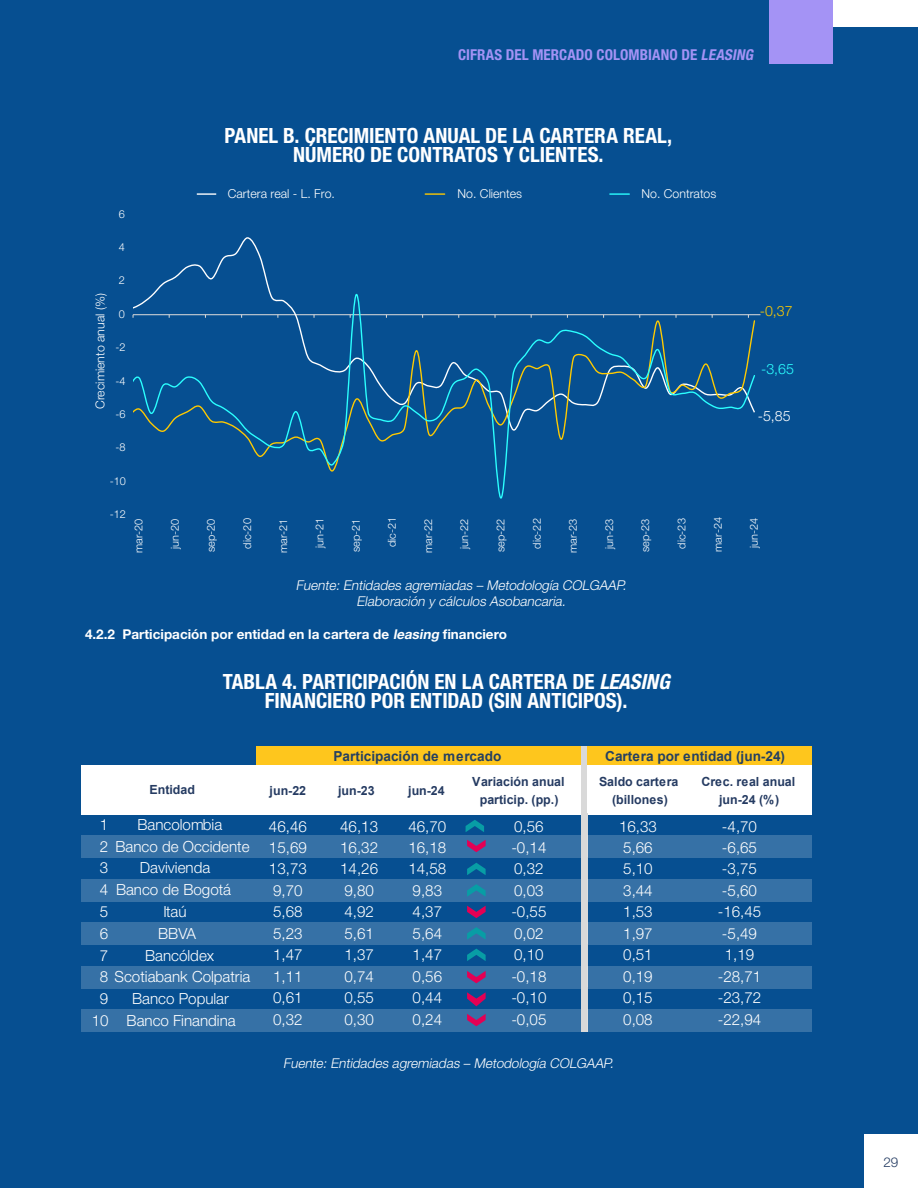
<style>
.page{position:relative;width:918px;height:1188px;background:#064f91}
.page>*{position:absolute;margin:0;border:0;box-sizing:border-box;transform-origin:0 0}
.t1{font:700 condensed 21px/19.5px "Helvetica Neue LT Std";color:#fff;text-align:center}
.t2{font:300 15.3px/21.5px "Helvetica Neue LT Std";color:#fff}
.t3{font:700 condensed 15px "Helvetica Neue LT Std";letter-spacing:.005em;color:#a493f5}
.t4{font:300 14.25px "Helvetica Neue LT Std";color:#ffca00}
.t5{font:300 14.25px "Helvetica Neue LT Std";color:#2bffff}
.t6{font:300 14.25px "Helvetica Neue LT Std";color:#fff}
.t7{font:700 13.8px "Arial";color:#254061}
.t8{font:italic 300 13.5px/16.5px "Helvetica Neue LT Std";color:#fff;text-align:center}
.t9{font:700 13.5px "Helvetica Neue LT Std";color:#fff}
.t10{font:300 13.5px "Helvetica Neue LT Std";color:#263d63}
.t11{font:700 12.6px/17.9px "Arial";color:#253b62;text-align:center}
.t12{font:300 12.3px "Helvetica Neue LT Std";color:#fff}
.t13{font:300 10.95px "Helvetica Neue LT Std";color:#fff}
.s1{font-style:italic}
</style>
<div class="page">
<div style="left:864px;top:1134px;width:54px;height:54px;background:#fff"></div>
<div style="left:769px;top:0;width:64px;height:64px;background:#a493f5"></div>
<div style="left:833px;top:0;width:85px;height:27px;background:#fff"></div>
<div style="left:256px;top:746px;width:325px;height:19px;background:#fec61d"></div>
<div style="left:581px;top:746px;width:7px;height:19px;background:#d9d9d9"></div>
<div style="left:587px;top:746px;width:225px;height:19px;background:#fec61d"></div>
<div style="left:81px;top:765px;width:500px;height:49px;background:#fff"></div>
<div style="left:581px;top:765px;width:7px;height:49px;background:#d9d9d9"></div>
<div style="left:587px;top:765px;width:225px;height:49px;background:#fff"></div>
<div style="left:581px;top:814px;width:7px;height:22px;background:#d9d9d9"></div>
<div style="left:81px;top:835px;width:500px;height:23px;background:#3671a6"></div>
<div style="left:581px;top:835px;width:7px;height:23px;background:#d9d9d9"></div>
<div style="left:587px;top:835px;width:225px;height:23px;background:#3671a6"></div>
<div style="left:581px;top:857px;width:7px;height:23px;background:#d9d9d9"></div>
<div style="left:81px;top:879px;width:500px;height:22px;background:#3671a6"></div>
<div style="left:581px;top:879px;width:7px;height:22px;background:#d9d9d9"></div>
<div style="left:587px;top:879px;width:225px;height:22px;background:#3671a6"></div>
<div style="left:581px;top:901px;width:7px;height:22px;background:#d9d9d9"></div>
<div style="left:81px;top:922px;width:500px;height:23px;background:#3671a6"></div>
<div style="left:581px;top:922px;width:7px;height:23px;background:#d9d9d9"></div>
<div style="left:587px;top:922px;width:225px;height:23px;background:#3671a6"></div>
<div style="left:581px;top:944px;width:7px;height:23px;background:#d9d9d9"></div>
<div style="left:81px;top:966px;width:500px;height:22px;background:#3671a6"></div>
<div style="left:581px;top:966px;width:7px;height:22px;background:#d9d9d9"></div>
<div style="left:587px;top:966px;width:225px;height:22px;background:#3671a6"></div>
<div style="left:581px;top:988px;width:7px;height:22px;background:#d9d9d9"></div>
<div style="left:81px;top:1009px;width:500px;height:23px;background:#3671a6"></div>
<div style="left:581px;top:1009px;width:7px;height:23px;background:#d9d9d9"></div>
<div style="left:587px;top:1009px;width:225px;height:23px;background:#3671a6"></div>
<svg style="left:467px;top:971px;width:19px;height:12px"></svg>
<svg style="left:467px;top:992px;width:19px;height:14px"></svg>
<svg style="left:467px;top:1014px;width:19px;height:12px"></svg>
<svg style="left:467px;top:927px;width:19px;height:13px"></svg>
<svg style="left:467px;top:949px;width:19px;height:12px"></svg>
<svg style="left:467px;top:884px;width:19px;height:13px"></svg>
<svg style="left:467px;top:863px;width:19px;height:12px"></svg>
<svg style="left:467px;top:840px;width:19px;height:12px"></svg>
<svg style="left:467px;top:906px;width:19px;height:12px"></svg>
<svg style="left:466px;top:820px;width:18px;height:12px"></svg>
<hr style="left:133px;top:314px;width:627px;height:1px;background:#d9d9d9">
<svg style="left:133px;top:288px;width:623px;height:211px"></svg>
<svg style="left:197px;top:193px;width:19px;height:2px"></svg>
<hr style="left:425px;top:193px;width:20px;height:2px;background:#ffca00">
<svg style="left:610px;top:193px;width:19px;height:2px"></svg>
<p class="t3" style="left:458px;top:46px;width:300px">CIFRAS DEL MERCADO COLOMBIANO DE <span class="s1">LEASING</span></p>
<h1 class="t1" style="left:224px;top:125px;width:449px">PANEL B. CRECIMIENTO ANUAL DE LA CARTERA REAL,<br>NÚMERO DE CONTRATOS Y CLIENTES.</h1>
<p class="t13" style="left:119px;top:207px;width:8px">6</p>
<p class="t13" style="left:119px;top:241px;width:8px">4</p>
<p class="t12" style="left:228px;top:186px;width:109px">Cartera real - L. Fro.</p>
<p class="t12" style="left:458px;top:186px;width:66px">No. Clientes</p>
<p class="t12" style="left:642px;top:186px;width:76px">No. Contratos</p>
<p class="t12" style="left:92px;top:409px;width:117px;rotate:-90deg">Crecimiento anual (%)</p>
<p class="t13" style="left:119px;top:274px;width:8px">2</p>
<p class="t13" style="left:119px;top:307px;width:8px">0</p>
<p class="t13" style="left:115px;top:341px;width:12px">-2</p>
<p class="t13" style="left:115px;top:374px;width:12px">-4</p>
<p class="t13" style="left:115px;top:407px;width:12px">-6</p>
<p class="t13" style="left:115px;top:441px;width:12px">-8</p>
<p class="t4" style="left:760px;top:302px;width:34px">-0,37</p>
<p class="t5" style="left:761px;top:360px;width:34px">-3,65</p>
<p class="t6" style="left:758px;top:408px;width:34px">-5,85</p>
<p class="t13" style="left:110px;top:474px;width:18px">-10</p>
<p class="t13" style="left:110px;top:508px;width:18px">-12</p>
<p class="t13" style="left:132px;top:553px;width:36px;rotate:-90deg">mar-20</p>
<p class="t13" style="left:168px;top:549px;width:32px;rotate:-90deg">jun-20</p>
<p class="t13" style="left:204px;top:552px;width:35px;rotate:-90deg">sep-20</p>
<p class="t13" style="left:241px;top:549px;width:32px;rotate:-90deg">dic-20</p>
<p class="t13" style="left:277px;top:553px;width:36px;rotate:-90deg">mar-21</p>
<p class="t13" style="left:313px;top:548px;width:32px;rotate:-90deg">jun-21</p>
<p class="t13" style="left:349px;top:552px;width:35px;rotate:-90deg">sep-21</p>
<p class="t13" style="left:385px;top:547px;width:32px;rotate:-90deg">dic-21</p>
<p class="t13" style="left:422px;top:553px;width:36px;rotate:-90deg">mar-22</p>
<p class="t13" style="left:458px;top:549px;width:32px;rotate:-90deg">jun-22</p>
<p class="t13" style="left:494px;top:552px;width:35px;rotate:-90deg">sep-22</p>
<p class="t13" style="left:530px;top:549px;width:32px;rotate:-90deg">dic-22</p>
<p class="t13" style="left:566px;top:553px;width:36px;rotate:-90deg">mar-23</p>
<p class="t13" style="left:603px;top:549px;width:32px;rotate:-90deg">jun-23</p>
<p class="t13" style="left:639px;top:552px;width:35px;rotate:-90deg">sep-23</p>
<p class="t13" style="left:675px;top:549px;width:32px;rotate:-90deg">dic-23</p>
<p class="t13" style="left:711px;top:552px;width:36px;rotate:-90deg">mar-24</p>
<p class="t13" style="left:747px;top:548px;width:32px;rotate:-90deg">jun-24</p>
<p class="t8" style="left:296px;top:576px;width:335px">Fuente: Entidades agremiadas – Metodología COLGAAP.<br>Elaboración y cálculos Asobancaria.</p>
<p class="t9" style="left:85px;top:626px;width:423px">4.2.2 Participación por entidad en la cartera de <span class="s1">leasing</span> financiero</p>
<h1 class="t1" style="left:223px;top:671px;width:449px">TABLA 4. PARTICIPACIÓN EN LA CARTERA DE <span class="s1">LEASING<br></span>FINANCIERO POR ENTIDAD (SIN ANTICIPOS).</h1>
<p class="t11" style="left:150px;top:781px;width:47px">Entidad</p>
<p class="t7" style="left:334px;top:746px;width:169px">Participación de mercado</p>
<p class="t7" style="left:605px;top:746px;width:181px">Cartera por entidad (jun-24)</p>
<p class="t11" style="left:270px;top:782px;width:38px">jun-22</p>
<p class="t11" style="left:338px;top:782px;width:38px">jun-23</p>
<p class="t11" style="left:408px;top:782px;width:38px">jun-24</p>
<p class="t11" style="left:472px;top:772px;width:94px">Variación anual particip. (pp.)</p>
<p class="t11" style="left:599px;top:772px;width:81px">Saldo cartera (billones)</p>
<p class="t11" style="left:701px;top:772px;width:95px">Crec. real anual jun-24 (%)</p>
<p class="t2" style="left:100px;top:813px;width:10px">1</p>
<p class="t2" style="left:137px;top:813px;width:86px">Bancolombia</p>
<p class="t2" style="left:269px;top:815px;width:39px">46,46<br>15,69<br>13,73<br>9,70<br>5,68<br>5,23<br>1,47<br>1,11<br>0,61<br>0,32</p>
<p class="t2" style="left:340px;top:815px;width:39px">46,13<br>16,32<br>14,26<br>9,80<br>4,92<br>5,61<br>1,37<br>0,74<br>0,55<br>0,30</p>
<p class="t2" style="left:408px;top:815px;width:39px">46,70<br>16,18<br>14,58<br>9,83<br>4,37<br>5,64<br>1,47<br>0,56<br>0,44<br>0,24</p>
<p class="t2" style="left:511px;top:815px;width:37px">0,56 -0,14<br>0,32<br>0,03 -0,55<br>0,02<br>0,10 -0,18 -0,10 -0,05</p>
<p class="t2" style="left:619px;top:815px;width:39px">16,33<br>5,66<br>5,10<br>3,44<br>1,53<br>1,97<br>0,51<br>0,19<br>0,15<br>0,08</p>
<p class="t2" style="left:718px;top:815px;width:45px;text-align:center">-4,70 -6,65 -3,75 -5,60 -16,45 -5,49<br>1,19 -28,71 -23,72 -22,94</p>
<p class="t2" style="left:100px;top:835px;width:151px">2 Banco de Occidente<br>3</p>
<p class="t2" style="left:100px;top:857px;width:133px;text-indent:40px">Davivienda<br>4 Banco de Bogotá<br>5</p>
<p class="t2" style="left:163px;top:901px;width:25px">Itaú</p>
<p class="t2" style="left:100px;top:922px;width:10px">6</p>
<p class="t2" style="left:158px;top:922px;width:39px">BBVA</p>
<p class="t2" style="left:100px;top:944px;width:10px">7</p>
<p class="t2" style="left:100px;top:944px;width:152px;text-indent:45px">Bancóldex<br>8 Scotiabank Colpatria<br>9</p>
<p class="t2" style="left:92px;top:987px;width:146px;text-indent:40px">Banco Popular<br>10 Banco Finandina</p>
<p class="t8" style="left:283px;top:1055px;width:335px">Fuente: Entidades agremiadas – Metodología COLGAAP.</p>
<p class="t10" style="left:883px;top:1154px;width:17px">29</p>
</div>
